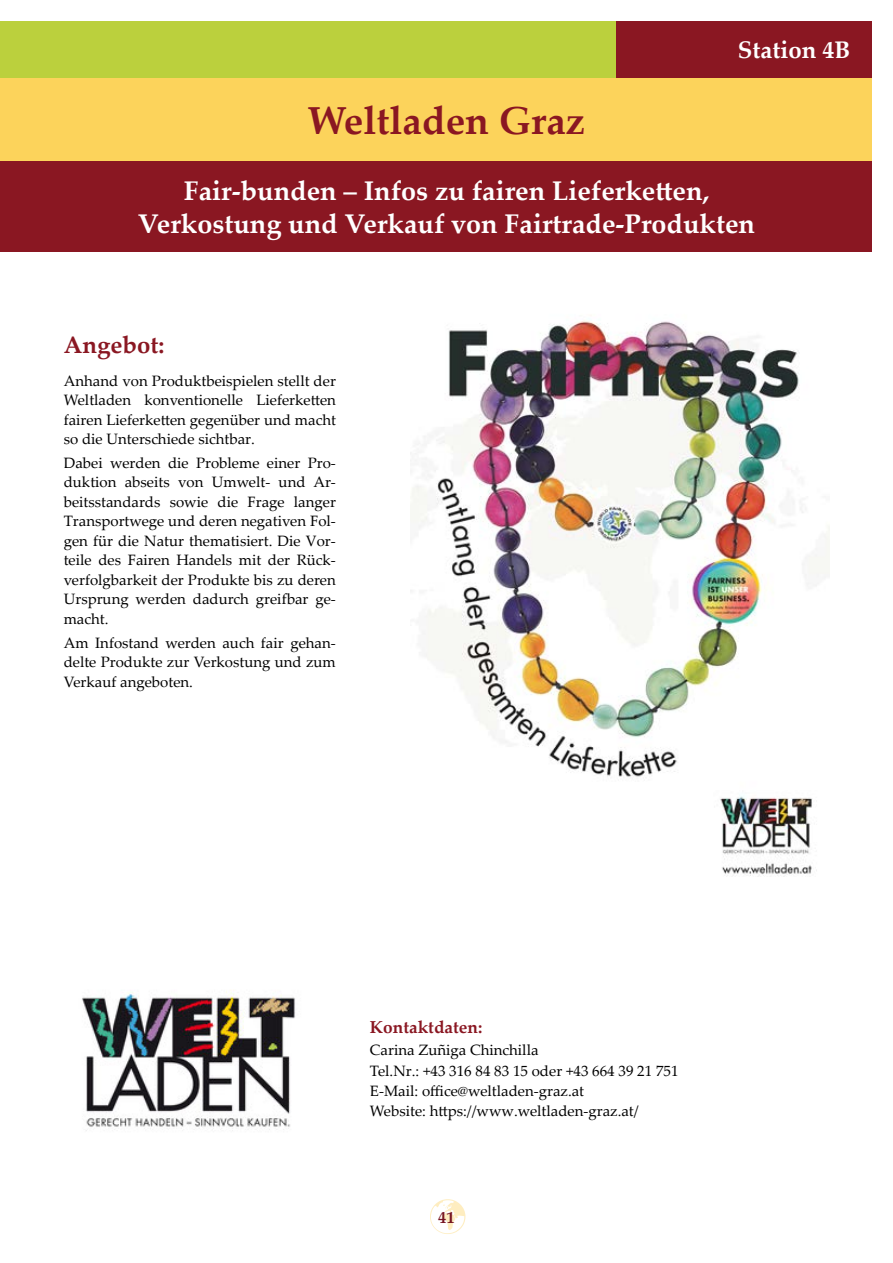
<style>
.page{position:relative;width:893px;height:1263px;background:#fff}
.page>*{position:absolute;margin:0;border:0;box-sizing:border-box;transform-origin:0 0}
.t1{font:700 39px "Palatino Linotype";color:#8a1722}
.t2{font:700 27px/33px "Palatino Linotype";color:#fff;text-align:center}
.t3{font:700 24px "Palatino Linotype";color:#fff}
.t4{font:700 24px "Palatino Linotype";color:#8a1722}
.t5{font:700 17.25px "Palatino Linotype";color:#8a1722}
.t6{font:700 16.5px "Palatino Linotype";color:#761522}
.t7{font:15px/19.5px "Palatino Linotype";color:#000;text-align:justify}
</style>
<div class="page">
<div style="left:0;top:21px;width:872px;height:57px;background:#bbd03d"></div>
<div style="left:0;top:78px;width:872px;height:84px;background:#fcd35b"></div>
<div style="left:0;top:162px;width:872px;height:90px;background:#8a1722"></div>
<svg style="left:430px;top:1199px;width:35px;height:35px"></svg>
<div style="left:617px;top:21px;width:255px;height:57px;background:#8a1722"></div>
<img style="left:82px;top:990px;width:214px;height:141px">
<img style="left:410px;top:320px;width:419px;height:557px">
<h1 class="t1" style="left:307px;top:93px;width:279px">Weltladen Graz</h1>
<h3 class="t3" style="left:738px;top:33px;width:114px">Station 4B</h3>
<h2 class="t2" style="left:138px;top:174px;width:619px">Fair-bunden – Infos zu fairen Lieferketten,<br>Verkostung und Verkauf von Fairtrade-Produkten</h2>
<h3 class="t4" style="left:64px;top:328px;width:102px">Angebot:</h3>
<p class="t7" style="left:64px;top:370px;width:274px">Anhand von Produktbeispielen stellt der Weltladen konventionelle Lieferketten fairen Lieferketten gegenüber und macht so die Unterschiede sichtbar.</p>
<p class="t7" style="left:64px;top:452px;width:274px">Dabei werden die Probleme einer Pro&shy;duktion abseits von Umwelt- und Ar&shy;beitsstandards sowie die Frage langer Transportwege und deren negativen Fol&shy;gen für die Natur thematisiert. Die Vor&shy;teile des Fairen Handels mit der Rück&shy;verfolgbarkeit der Produkte bis zu deren Ursprung werden dadurch greifbar ge&shy;macht.</p>
<p class="t7" style="left:64px;top:632px;width:274px">Am Infostand werden auch fair gehan&shy;delte Produkte zur Verkostung und zum Verkauf angeboten.</p>
<p class="t5" style="left:370px;top:1015px;width:114px">Kontaktdaten:</p>
<p class="t7" style="left:370px;top:1040px;width:310px;line-height:20.1px;text-align:left">Carina Zuñiga Chinchilla<br>Tel.Nr.: +43 316 84 83 15 oder +43 664 39 21 751<br>E-Mail: office@weltladen-graz.at<br>Website: https://www.weltladen-graz.at/</p>
<p class="t6" style="left:438px;top:1206px;width:18px">41</p>
</div>
